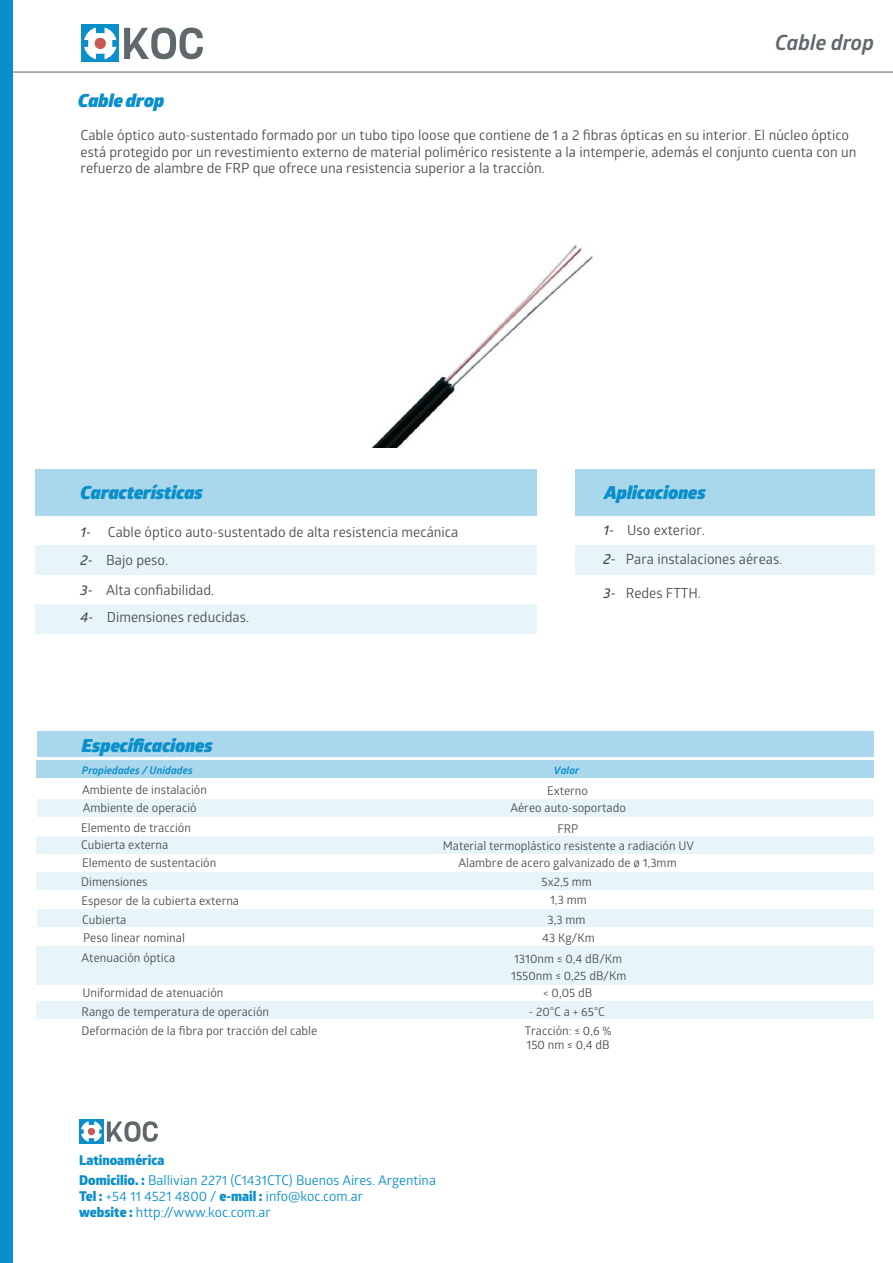
<style>
.page{position:relative;width:893px;height:1263px;background:#fff}
.page>*{position:absolute;margin:0;border:0;box-sizing:border-box;transform-origin:0 0}
.t1{font:italic 700 21px "Glober";color:#5f686a}
.t2{font:italic 900 18px "Glober";color:#0b8fca}
.t3{font:13.95px/16.8px "Glober";color:#4b4e51}
.t4{font:italic 600 13.95px "Glober";color:#4b4e51}
.t5{font:13.5px/16.2px "Glober";color:#0b8fca}
.t6{font:800 13.5px "Glober";color:#0b8fca}
.t7{font:12px/17.2px "Glober";color:#4b4e51;text-align:center}
.t8{font:italic 700 10.5px "Glober";color:#0b8fca}
.s1{font-weight:600;font-style:italic}
.s2{font-weight:600;font-style:italic;font-size:14.55px}
.s3{font-weight:800}
</style>
<div class="page">
<div style="left:36px;top:760px;width:838px;height:18px;background:#a9d7ec"></div>
<div style="left:576px;top:545px;width:299px;height:30px;background:#e7f4f9"></div>
<div style="left:35px;top:545px;width:502px;height:30px;background:#e7f4f9"></div>
<div style="left:79px;top:1119px;width:25px;height:25px;background:#0b8fca"></div>
<svg style="left:81px;top:1121px;width:77px;height:21px"></svg>
<div style="left:0;top:0;width:13px;height:1263px;background:#0b8fca"></div>
<div style="left:35px;top:469px;width:502px;height:46px;background:#a9d7ec"></div>
<hr style="left:13px;top:72px;width:880px;height:1px;background:#5d6567">
<div style="left:81px;top:24px;width:38px;height:38px;background:#0b8fca"></div>
<svg style="left:84px;top:28px;width:32px;height:31px"></svg>
<svg style="left:124px;top:28px;width:79px;height:31px"></svg>
<div style="left:576px;top:469px;width:299px;height:46px;background:#a9d7ec"></div>
<div style="left:35px;top:604px;width:502px;height:30px;background:#e7f4f9"></div>
<div style="left:36px;top:837px;width:838px;height:17px;background:#e7f4f9"></div>
<div style="left:37px;top:731px;width:837px;height:26px;background:#a9d7ec"></div>
<div style="left:37px;top:800px;width:837px;height:17px;background:#e7f4f9"></div>
<div style="left:37px;top:909px;width:837px;height:17px;background:#e7f4f9"></div>
<div style="left:36px;top:872px;width:838px;height:17px;background:#e7f4f9"></div>
<div style="left:36px;top:1001px;width:838px;height:17px;background:#e7f4f9"></div>
<div style="left:36px;top:947px;width:838px;height:38px;background:#e7f4f9"></div>
<img style="left:372px;top:244px;width:221px;height:203px">
<h2 class="t2" style="left:78px;top:87px;width:88px">Cable drop</h2>
<h1 class="t1" style="left:775px;top:28px;width:100px">Cable drop</h1>
<p class="t3" style="left:81px;top:126px;width:777px">Cable óptico auto-sustentado formado por un tubo tipo loose que contiene de 1 a 2 fibras ópticas en su interior. El núcleo óptico está protegido por un revestimiento externo de material polimérico resistente a la intemperie, además el conjunto cuenta con un refuerzo de alambre de FRP que ofrece una resistencia superior a la tracción.</p>
<h2 class="t2" style="left:81px;top:478px;width:124px">Características</h2>
<p class="t3" style="left:81px;top:523px;width:379px"><span class="s1">1-</span> Cable óptico auto-sustentado de alta resistencia mecánica</p>
<p class="t3" style="left:81px;top:551px;width:89px"><span class="s1">2-</span> Bajo peso.</p>
<h2 class="t2" style="left:604px;top:478px;width:103px">Aplicaciones</h2>
<p class="t3" style="left:603px;top:515px;width:181px;line-height:29.2px"><span class="s1">1-</span> Uso exterior.<br><span class="s2">2-</span> Para instalaciones aéreas.</p>
<p class="t3" style="left:81px;top:575px;width:170px;line-height:27.3px;text-indent:26px">Alta confiabilidad.<br><span class="s1">4-</span> Dimensiones reducidas.</p>
<p class="t4" style="left:81px;top:580px;width:14px">3-</p>
<p class="t3" style="left:604px;top:584px;width:99px"><span class="s1">3-</span> Redes FTTH.</p>
<h2 class="t2" style="left:82px;top:731px;width:132px">Especificaciones</h2>
<p class="t7" style="left:82px;top:781px;width:126px;text-align:left">Ambiente de instalación<br>Ambiente de operació</p>
<p class="t7" style="left:81px;top:819px;width:137px;text-align:left">Elemento de tracción<br>Cubierta externa<br>Elemento de sustentación</p>
<p class="t7" style="left:81px;top:871px;width:159px;line-height:19px;text-align:left">Dimensiones<br>Espesor de la cubierta externa<br>Cubierta</p>
<p class="t8" style="left:82px;top:763px;width:112px">Propiedades / Unidades</p>
<p class="t8" style="left:554px;top:763px;width:27px">Valor</p>
<p class="t7" style="left:510px;top:781px;width:117px">Externo<br>Aéreo auto-soportado</p>
<p class="t7" style="left:443px;top:819px;width:253px">FRP<br>Material termoplástico resistente a radiación UV<br>Alambre de acero galvanizado de ø 1,3mm</p>
<p class="t7" style="left:541px;top:872px;width:52px;line-height:17.9px">5x2,5 mm<br>1,3 mm</p>
<p class="t7" style="left:548px;top:911px;width:40px">3,3 mm</p>
<p class="t7" style="left:82px;top:927px;width:105px;line-height:20.2px;text-align:left">Peso linear nominal<br>Atenuación óptica</p>
<p class="t7" style="left:82px;top:982px;width:237px;line-height:18.9px;text-align:left">Uniformidad de atenuación<br>Rango de temperatura de operación<br>Deformación de la fibra por tracción del cable</p>
<p class="t6" style="left:79px;top:1150px;width:87px">Latinoamérica</p>
<p class="t5" style="left:79px;top:1171px;width:358px"><span class="s3">Domicilio. :</span> Ballivian 2271 (C1431CTC) Buenos Aires. Argentina<br><span class="s3">Tel :</span> +54 11 4521 4800 / <span class="s3">e-mail :</span> info@koc.com.ar<br><span class="s3">website :</span> http://www.koc.com.ar</p>
<p class="t7" style="left:514px;top:927px;width:110px;line-height:20.2px">43 Kg/Km<br>1310nm ≤ 0,4 dB/Km</p>
<p class="t7" style="left:511px;top:967px;width:117px">1550nm ≤ 0,25 dB/Km &lt; 0,05 dB</p>
<p class="t7" style="left:525px;top:1002px;width:88px;line-height:18.5px">- 20°C a + 65°C<br>Tracción: ≤ 0,6 %</p>
<p class="t7" style="left:526px;top:1035px;width:85px">150 nm ≤ 0,4 dB</p>
</div>
